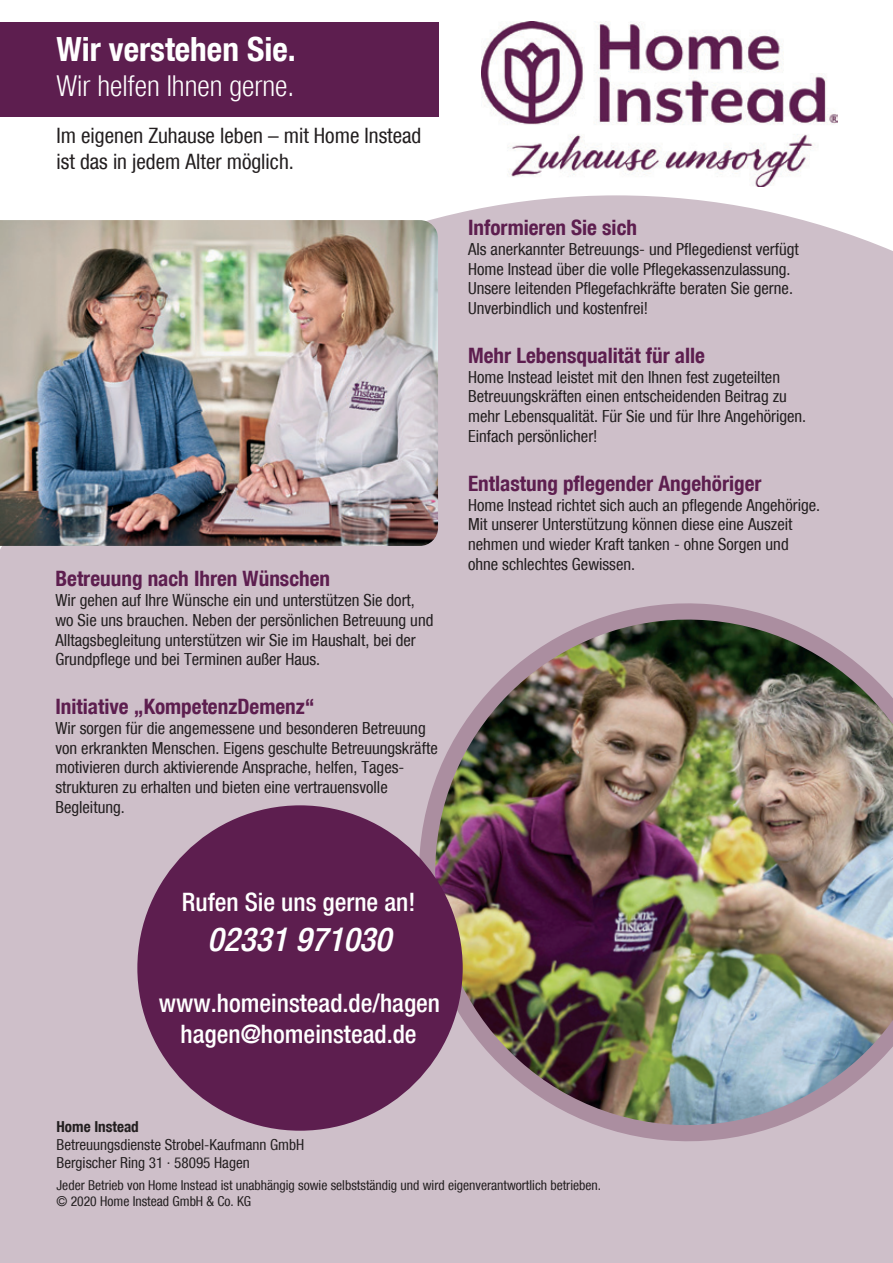
<style>
.page{position:relative;width:893px;height:1263px;background:#fff}
.page>*{position:absolute;margin:0;border:0;box-sizing:border-box;transform-origin:0 0}
.t1{font:33.3px "Helvetica Neue LT 53 Bold Cond";color:#fff}
.t2{font:33.3px "Helvetica Neue LT 67 Md Cn Obl";color:#fff}
.t3{font:28.8px "Helvetica Neue LT 47 Light Cond";color:#fff}
.t4{font:25.35px/30.5px "Helvetica Neue LT 67 Med Cond";color:#fff;text-align:center}
.t5{font:21.15px "Helvetica Neue LT 53 Bold Cond";color:#5d1e4f}
.t6{font:condensed 21.15px/25.8px "Helvetica Neue LT 57";color:#231f20}
.t7{font:condensed 16.65px/19.6px "Helvetica Neue LT 57";color:#231f20}
.t8{font:condensed 15.15px/18.1px "Helvetica Neue LT 57";color:#231f20}
.t9{font:15.15px "Helvetica Neue LT 53 Bold Cond";color:#231f20}
.t10{font:condensed 13.65px/16.4px "Helvetica Neue LT 57";color:#231f20}
</style>
<div class="page">
<div style="left:0;top:195px;width:893px;height:1068px;background:#cebfc9"></div>
<img style="left:481px;top:22px;width:356px;height:164px">
<div style="left:0;top:23px;width:438px;height:94px;background:#5d1e4f"></div>
<img style="left:0;top:220px;width:438px;height:326px">
<img style="left:398px;top:582px;width:495px;height:568px">
<div style="left:137px;top:805px;width:326px;height:326px;background:#5d1e4f;border-radius:50%"></div>
<h1 class="t1" style="left:57px;top:29px;width:241px">Wir verstehen Sie.</h1>
<h2 class="t3" style="left:57px;top:69px;width:239px">Wir helfen Ihnen gerne.</h2>
<p class="t6" style="left:57px;top:123px;width:366px">Im eigenen Zuhause leben – mit Home Instead ist das in jedem Alter möglich.</p>
<p class="t5" style="left:55px;top:566px;width:276px">Betreuung nach Ihren Wünschen</p>
<p class="t7" style="left:55px;top:590px;width:379px">Wir gehen auf Ihre Wünsche ein und unterstützen Sie dort, wo Sie uns brauchen. Neben der persönlichen Betreuung und Alltagsbegleitung unterstützen wir Sie im Haushalt, bei der Grundpflege und bei Terminen außer Haus.</p>
<p class="t5" style="left:55px;top:694px;width:261px">Initiative „KompetenzDemenz“</p>
<p class="t7" style="left:55px;top:718px;width:384px">Wir sorgen für die angemessene und besonderen Betreuung von erkrankten Menschen. Eigens geschulte Betreuungskräfte motivieren durch aktivierende Ansprache, helfen, Tages&shy;strukturen zu erhalten und bieten eine vertrauensvolle Begleitung.</p>
<p class="t5" style="left:468px;top:215px;width:171px">Informieren Sie sich</p>
<p class="t7" style="left:468px;top:239px;width:332px">Als anerkannter Betreuungs- und Pflegedienst verfügt Home Instead über die volle Pflegekassenzulassung.<br>Unsere leitenden Pflegefachkräfte beraten Sie gerne.<br>Unverbindlich und kostenfrei!</p>
<p class="t5" style="left:468px;top:343px;width:238px">Mehr Lebensqualität für alle</p>
<p class="t7" style="left:468px;top:367px;width:340px">Home Instead leistet mit den Ihnen fest zugeteilten Betreuungskräften einen entscheidenden Beitrag zu mehr Lebensqualität. Für Sie und für Ihre Angehörigen.<br>Einfach persönlicher!</p>
<p class="t5" style="left:468px;top:470px;width:295px">Entlastung pflegender Angehöriger</p>
<p class="t7" style="left:468px;top:495px;width:354px">Home Instead richtet sich auch an pflegende Angehörige.<br>Mit unserer Unterstützung können diese eine Auszeit nehmen und wieder Kraft tanken - ohne Sorgen und ohne schlechtes Gewissen.</p>
<h3 class="t4" style="left:182px;top:887px;width:235px">Rufen Sie uns gerne an!</h3>
<h1 class="t2" style="left:208px;top:920px;width:185px">02331 971030</h1>
<h3 class="t4" style="left:159px;top:988px;width:283px">www.homeinstead.de/hagen hagen@homeinstead.de</h3>
<p class="t9" style="left:57px;top:1117px;width:84px">Home Instead</p>
<p class="t8" style="left:57px;top:1136px;width:249px">Betreuungsdienste Strobel-Kaufmann GmbH<br>Bergischer Ring 31 · 58095 Hagen</p>
<p class="t10" style="left:57px;top:1176px;width:546px">Jeder Betrieb von Home Instead ist unabhängig sowie selbstständig und wird eigenverantwortlich betrieben. © 2020 Home Instead GmbH &amp; Co. KG</p>
</div>
